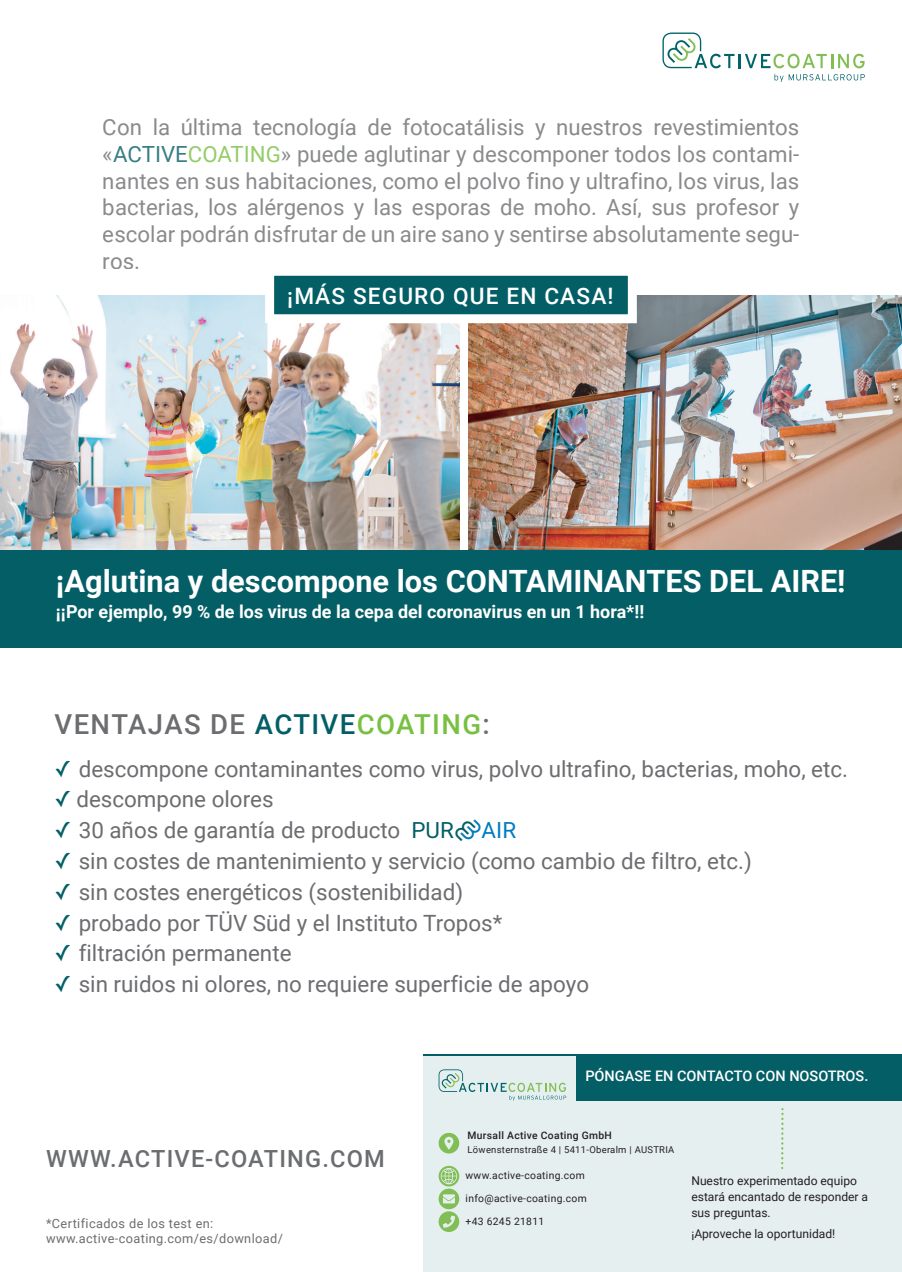
<style>
.page{position:relative;width:902px;height:1272px;background:#fff}
.page>*{position:absolute;margin:0;border:0;box-sizing:border-box;transform-origin:0 0}
.t1{font:700 30.75px "Roboto";color:#fff}
.t2{font:500 27.45px "Roboto";letter-spacing:.05em;color:#6c6d70}
.t3{font:500 23.55px "Roboto";letter-spacing:.05em;color:#6c6d70}
.t4{font:500 22.65px "Roboto";letter-spacing:.05em;color:#fff}
.t5{font:22.35px "Roboto";color:#6c6d70}
.t6{font:22.2px/26.7px "Roboto";color:#6c6d70;text-align:justify}
.t7{font:700 18px "Roboto";color:#fff}
.t8{font:500 14.55px "Roboto";color:#fff}
.t9{font:12.75px/14.9px "Roboto";letter-spacing:.03em;color:#6c6d70}
.t10{font:12.15px/15.9px "Roboto";color:#231f20}
.t11{font:10.35px/22.8px "Roboto";letter-spacing:.03em;color:#231f20}
.t12{font:500 10.35px "Roboto";letter-spacing:.03em;color:#231f20}
.t13{font:9.45px "Roboto";letter-spacing:.03em;color:#231f20}
.s1{color:#045e66}
.s2{color:#78c042}
.s3{font-family:"Lucida Grande";color:#045e66}
.s4{font-family:"Pur";color:#045e66}
.s5{font-family:"Pur";color:#007bc2}
</style>
<div class="page">
<hr style="left:830px;top:54px;width:3px;height:14px;background:#82be56">
<svg style="left:838px;top:54px;width:26px;height:14px"></svg>
<svg style="left:774px;top:74px;width:90px;height:8px"></svg>
<svg style="left:662px;top:33px;width:164px;height:35px"></svg>
<img style="left:0;top:295px;width:459px;height:255px">
<img style="left:468px;top:295px;width:433px;height:255px">
<div style="left:423px;top:1054px;width:478px;height:217px;background:#e6eff0"></div>
<hr style="left:423px;top:1053px;width:478px;height:2px;background:#045e66">
<div style="left:577px;top:1054px;width:324px;height:46px;background:#045e66"></div>
<svg style="left:438px;top:1165px;width:21px;height:66px"></svg>
<svg style="left:438px;top:1132px;width:21px;height:21px"></svg>
<svg style="left:438px;top:1069px;width:128px;height:31px"></svg>
<svg style="left:781px;top:1108px;width:2px;height:60px"></svg>
<div style="left:0;top:550px;width:901px;height:98px;background:#045e66"></div>
<div style="left:265px;top:267px;width:371px;height:56px;background:#045e66;border:9px solid #fff"></div>
<p class="t6" style="left:103px;top:113px;width:698px">Con la última tecnología de fotocatálisis y nuestros revestimientos «<span class="s1">ACTIVE</span><span class="s2">COATING</span>» puede aglutinar y descomponer todos los contami&shy;nantes en sus habitaciones, como el polvo fino y ultrafino, los virus, las bacterias, los alérgenos y las esporas de moho. Así, sus profesor y escolar podrán disfrutar de un aire sano y sentirse absolutamente segu&shy;ros.</p>
<p class="t4" style="left:287px;top:280px;width:328px">¡MÁS SEGURO QUE EN CASA!</p>
<h1 class="t1" style="left:56px;top:559px;width:791px">¡Aglutina y descompone los CONTAMINANTES DEL AIRE!</h1>
<p class="t7" style="left:56px;top:598px;width:589px">¡¡Por ejemplo, 99 % de los virus de la cepa del coronavirus en un 1 hora*!!</p>
<p class="t2" style="left:55px;top:705px;width:436px">VENTAJAS DE <span class="s1">ACTIVE</span><span class="s2">COATING</span>:</p>
<p class="t5" style="left:55px;top:753px;width:795px"><span class="s3">✓</span> descompone contaminantes como virus, polvo ultrafino, bacterias, moho, etc.</p>
<p class="t5" style="left:55px;top:783px;width:221px"><span class="s3">✓</span> descompone olores</p>
<p class="t5" style="left:55px;top:814px;width:463px"><span class="s3">✓</span> 30 años de garantía de producto <span class="s4">PURb</span><span class="s5">cAIR</span></p>
<p class="t5" style="left:55px;top:845px;width:698px"><span class="s3">✓</span> sin costes de mantenimiento y servicio (como cambio de filtro, etc.)</p>
<p class="t5" style="left:55px;top:876px;width:410px"><span class="s3">✓</span> sin costes energéticos (sostenibilidad)</p>
<p class="t5" style="left:55px;top:906px;width:449px"><span class="s3">✓</span> probado por TÜV Süd y el Instituto Tropos*</p>
<p class="t5" style="left:55px;top:937px;width:238px"><span class="s3">✓</span> filtración permanente</p>
<p class="t5" style="left:55px;top:968px;width:536px"><span class="s3">✓</span> sin ruidos ni olores, no requiere superficie de apoyo</p>
<p class="t3" style="left:46px;top:1141px;width:340px">WWW.ACTIVE-COATING.COM</p>
<p class="t9" style="left:46px;top:1215px;width:238px">*Certificados de los test en: www.active-coating.com/es/download/</p>
<p class="t8" style="left:585px;top:1065px;width:284px">PÓNGASE EN CONTACTO CON NOSOTROS.</p>
<p class="t12" style="left:467px;top:1128px;width:146px">Mursall Active Coating GmbH</p>
<p class="t13" style="left:467px;top:1143px;width:208px">Löwensternstraße 4 | 5411-Oberalm | AUSTRIA</p>
<p class="t11" style="left:465px;top:1163px;width:123px">www.active-coating.com info@active-coating.com +43 6245 21811</p>
<p class="t10" style="left:691px;top:1172px;width:178px">Nuestro experimentado equipo estará encantado de responder a sus preguntas.</p>
<p class="t10" style="left:691px;top:1225px;width:145px">¡Aproveche la oportunidad!</p>
</div>
